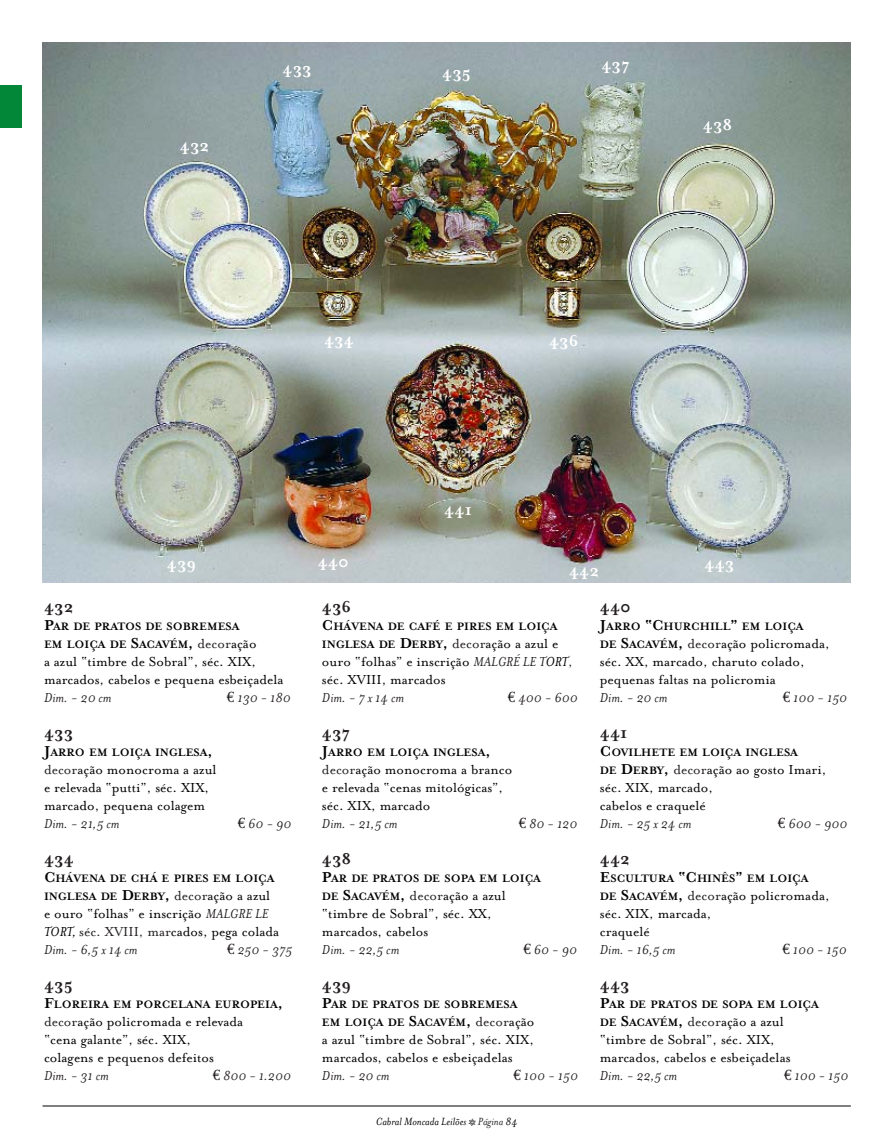
<style>
.page{position:relative;width:893px;height:1148px;background:#fff}
.page>*{position:absolute;margin:0;border:0;box-sizing:border-box;transform-origin:0 0}
.t1{font:700 18px "Mrs Eaves";color:#231f20}
.t2{font:700 18px "Mrs Eaves";color:#fff}
.t3{font:15px/18px "Mrs Eaves Roman";color:#000}
.t4{font:italic 15px "Mrs Eaves";color:#231f20}
.t5{font:700 12.3px/18px "Mrs Eaves";color:#000}
.t6{font:italic 12px "Mrs Eaves";color:#000}
.s1{font-size:16.5px}
.s2{font-family:"Mrs Eaves Roman";font-weight:400;font-size:15px;color:#231f20}
.s3{font-family:"Mrs Eaves Roman";font-weight:400;font-size:15px}
.s4{font-family:"Euro Serif";font-style:normal}
.s5{color:#231f20}
.s6{font-family:"Mrs Eaves";font-style:italic;color:#231f20}
.s7{font-family:"Mrs Eaves";font-style:italic}
.s8{font-family:"Mrs Eaves";font-weight:700;font-size:12.3px}
.s9{font-family:"Mrs Eaves";font-weight:700;font-size:16.5px}
.s10{font-family:"Mrs Eaves Fractions";font-style:normal;color:#231f20}
</style>
<div class="page">
<img style="left:43px;top:43px;width:807px;height:540px">
<hr style="left:43px;top:1105px;width:807px;height:1px;background:#000">
<div style="left:0;top:85px;width:21px;height:43px;background:#018737"></div>
<p class="t2" style="left:180px;top:134px;width:31px">432</p>
<p class="t2" style="left:282px;top:57px;width:31px">433</p>
<p class="t2" style="left:442px;top:61px;width:30px">435</p>
<p class="t2" style="left:601px;top:53px;width:30px">437</p>
<p class="t2" style="left:324px;top:328px;width:31px">434</p>
<p class="t2" style="left:549px;top:329px;width:31px">436</p>
<p class="t2" style="left:444px;top:498px;width:29px">441</p>
<p class="t2" style="left:167px;top:552px;width:31px">439</p>
<p class="t2" style="left:318px;top:550px;width:32px">440</p>
<p class="t2" style="left:569px;top:559px;width:32px">442</p>
<p class="t2" style="left:703px;top:114px;width:31px">438</p>
<p class="t2" style="left:704px;top:552px;width:31px">443</p>
<p class="t1" style="left:44px;top:595px;width:31px">432</p>
<p class="t5" style="left:44px;top:617px;width:214px"><span class="s1">P</span>AR DE PRATOS DE SOBREMESA<br>EM LOIÇA DE <span class="s1">S</span>ACAVÉM<span class="s1">,</span> <span class="s2">decor</span><span class="s3">ação</span></p>
<p class="t3" style="left:44px;top:652px;width:241px">a azul “timbre de Sobral”, séc. XIX, marcados, cabelos e pequena esbeiçadela</p>
<p class="t4" style="left:44px;top:688px;width:69px">Dim. - 20 cm</p>
<p class="t4" style="left:227px;top:688px;width:65px"><span class="s4">€</span> 130 - 180</p>
<p class="t1" style="left:44px;top:721px;width:31px">433</p>
<p class="t5" style="left:44px;top:743px;width:170px"><span class="s1">J</span>ARRO EM LOIÇA INGLESA<span class="s1">,</span></p>
<p class="t3" style="left:44px;top:760px;width:174px"><span class="s5">decor</span>ação monocroma a azul e relevada “putti”, séc. XIX, marcado, pequena colagem</p>
<p class="t4" style="left:44px;top:814px;width:77px">Dim. - 21,5 cm</p>
<p class="t4" style="left:238px;top:814px;width:55px"><span class="s4">€</span> 60 - 90</p>
<p class="t1" style="left:44px;top:847px;width:31px">434</p>
<p class="t5" style="left:44px;top:869px;width:232px"><span class="s1">C</span>HÁVENA DE CHÁ E PIRES EM LOIÇA<br>INGLESA DE <span class="s1">D</span>ERBY<span class="s1">,</span> <span class="s2">decor</span><span class="s3">ação a azul</span></p>
<p class="t3" style="left:44px;top:904px;width:237px">e ouro “folhas” e inscrição <span class="s6">MALGRE LE<br></span><span class="s7">TORT,</span> <span class="s5">séc. XVIII, mar</span>cados, pega colada</p>
<p class="t4" style="left:44px;top:940px;width:95px">Dim. - 6,5 x 14 cm</p>
<p class="t4" style="left:227px;top:940px;width:67px"><span class="s4">€</span> 250 - 375</p>
<p class="t1" style="left:44px;top:973px;width:30px">435</p>
<p class="t5" style="left:44px;top:995px;width:240px"><span class="s1">F</span>LOREIRA EM PORCELANA EUROPEIA<span class="s1">,</span></p>
<p class="t3" style="left:44px;top:1012px;width:201px"><span class="s5">decor</span>ação policromada e relevada “cena galante”, séc. XIX, colagens e pequenos defeitos</p>
<p class="t4" style="left:44px;top:1066px;width:66px">Dim. - 31 cm</p>
<p class="t4" style="left:213px;top:1066px;width:80px"><span class="s4">€</span> 800 - 1.200</p>
<p class="t1" style="left:322px;top:595px;width:31px">436</p>
<p class="t5" style="left:322px;top:617px;width:238px"><span class="s1">C</span>HÁVENA DE CAFÉ E PIRES EM LOIÇA<br>INGLESA DE <span class="s1">D</span>ERBY<span class="s1">,</span> <span class="s2">decor</span><span class="s3">ação a azul e</span></p>
<p class="t3" style="left:322px;top:652px;width:252px">ouro “folhas” e inscrição <span class="s6">MALGRÉ LE T</span><span class="s7">ORT</span><span class="s5">, </span>séc. XVIII, marcados</p>
<p class="t4" style="left:322px;top:688px;width:84px">Dim. - 7 x 14 cm</p>
<p class="t4" style="left:508px;top:688px;width:71px"><span class="s4">€</span> 400 - 600</p>
<p class="t1" style="left:322px;top:721px;width:30px">437</p>
<p class="t5" style="left:322px;top:743px;width:170px"><span class="s1">J</span>ARRO EM LOIÇA INGLESA<span class="s1">,</span></p>
<p class="t3" style="left:322px;top:760px;width:192px"><span class="s5">decor</span>ação monocroma a branco e relevada “cenas mitológicas”, séc. XIX, marcado</p>
<p class="t4" style="left:322px;top:814px;width:77px">Dim. - 21,5 cm</p>
<p class="t4" style="left:518px;top:814px;width:60px"><span class="s4">€</span> 80 - 120</p>
<p class="t1" style="left:322px;top:847px;width:31px">438</p>
<p class="t5" style="left:322px;top:869px;width:220px"><span class="s1">P</span>AR DE PRATOS DE SOPA EM LOIÇA</p>
<p class="t3" style="left:322px;top:886px;width:185px"><span class="s8">DE</span> <span class="s9">S</span><span class="s8">ACAVÉM</span><span class="s9">,</span> <span class="s5">decor</span>ação a azul “timbre de Sobral”, séc. XX, marcados, cabelos</p>
<p class="t4" style="left:322px;top:940px;width:79px">Dim. - 22,5 cm</p>
<p class="t4" style="left:523px;top:940px;width:55px"><span class="s4">€</span> 60 - 90</p>
<p class="t1" style="left:322px;top:973px;width:31px">439</p>
<p class="t5" style="left:322px;top:995px;width:214px"><span class="s1">P</span>AR DE PRATOS DE SOBREMESA<br>EM LOIÇA DE <span class="s1">S</span>ACAVÉM<span class="s1">,</span> <span class="s2">decor</span><span class="s3">ação</span></p>
<p class="t3" style="left:322px;top:1030px;width:213px">a azul “timbre de Sobral”, séc. XIX, marcados, cabelos e esbeiçadelas</p>
<p class="t4" style="left:322px;top:1066px;width:69px">Dim. - 20 cm</p>
<p class="t4" style="left:513px;top:1066px;width:66px"><span class="s4">€</span> 100 - 150</p>
<p class="t6" style="left:376px;top:1113px;width:143px">Cabral Moncada Leilões <span class="s10">Q</span> <span class="s5">Página</span> 84</p>
<p class="t1" style="left:600px;top:595px;width:32px">440</p>
<p class="t5" style="left:600px;top:617px;width:205px"><span class="s1">J</span>ARRO <span class="s1">“C</span>HURCHILL<span class="s1">”</span> EM LOIÇA</p>
<p class="t3" style="left:600px;top:634px;width:231px"><span class="s8">DE</span> <span class="s9">S</span><span class="s8">ACAVÉM</span><span class="s9">,</span> <span class="s5">decor</span>ação policromada, séc. XX, marcado, charuto colado, pequenas faltas na policromia</p>
<p class="t4" style="left:600px;top:688px;width:69px">Dim. - 20 cm</p>
<p class="t4" style="left:782px;top:688px;width:66px"><span class="s4">€</span> 100 - 150</p>
<p class="t1" style="left:600px;top:721px;width:29px">441</p>
<p class="t5" style="left:600px;top:743px;width:199px"><span class="s1">C</span>OVILHETE EM LOIÇA INGLESA</p>
<p class="t3" style="left:600px;top:760px;width:228px"><span class="s8">DE</span> <span class="s9">D</span><span class="s8">ERBY</span><span class="s9">,</span> <span class="s5">decor</span>ação ao gosto Imari, séc. XIX, marcado,<br>cabelos e craquelé</p>
<p class="t4" style="left:600px;top:814px;width:93px">Dim. - 25 x 24 cm</p>
<p class="t4" style="left:778px;top:814px;width:71px"><span class="s4">€</span> 600 - 900</p>
<p class="t1" style="left:600px;top:847px;width:32px">442</p>
<p class="t5" style="left:600px;top:869px;width:210px"><span class="s1">E</span>SCULTURA <span class="s1">“C</span>HINÊS<span class="s1">”</span> EM LOIÇA</p>
<p class="t3" style="left:600px;top:886px;width:231px"><span class="s8">DE</span> <span class="s9">S</span><span class="s8">ACAVÉM</span><span class="s9">,</span> <span class="s5">decor</span>ação policromada, séc. XIX, marcada,<br>craquelé</p>
<p class="t4" style="left:600px;top:940px;width:77px">Dim. - 16,5 cm</p>
<p class="t4" style="left:782px;top:940px;width:66px"><span class="s4">€</span> 100 - 150</p>
<p class="t1" style="left:600px;top:973px;width:31px">443</p>
<p class="t5" style="left:600px;top:995px;width:220px"><span class="s1">P</span>AR DE PRATOS DE SOPA EM LOIÇA</p>
<p class="t3" style="left:600px;top:1012px;width:192px"><span class="s8">DE</span> <span class="s9">S</span><span class="s8">ACAVÉM</span><span class="s9">,</span> <span class="s5">decor</span>ação a azul “timbre de Sobral”, séc. XIX, marcados, cabelos e esbeiçadelas</p>
<p class="t4" style="left:600px;top:1066px;width:79px">Dim. - 22,5 cm</p>
<p class="t4" style="left:784px;top:1066px;width:66px"><span class="s4">€</span> 100 - 150</p>
</div>
